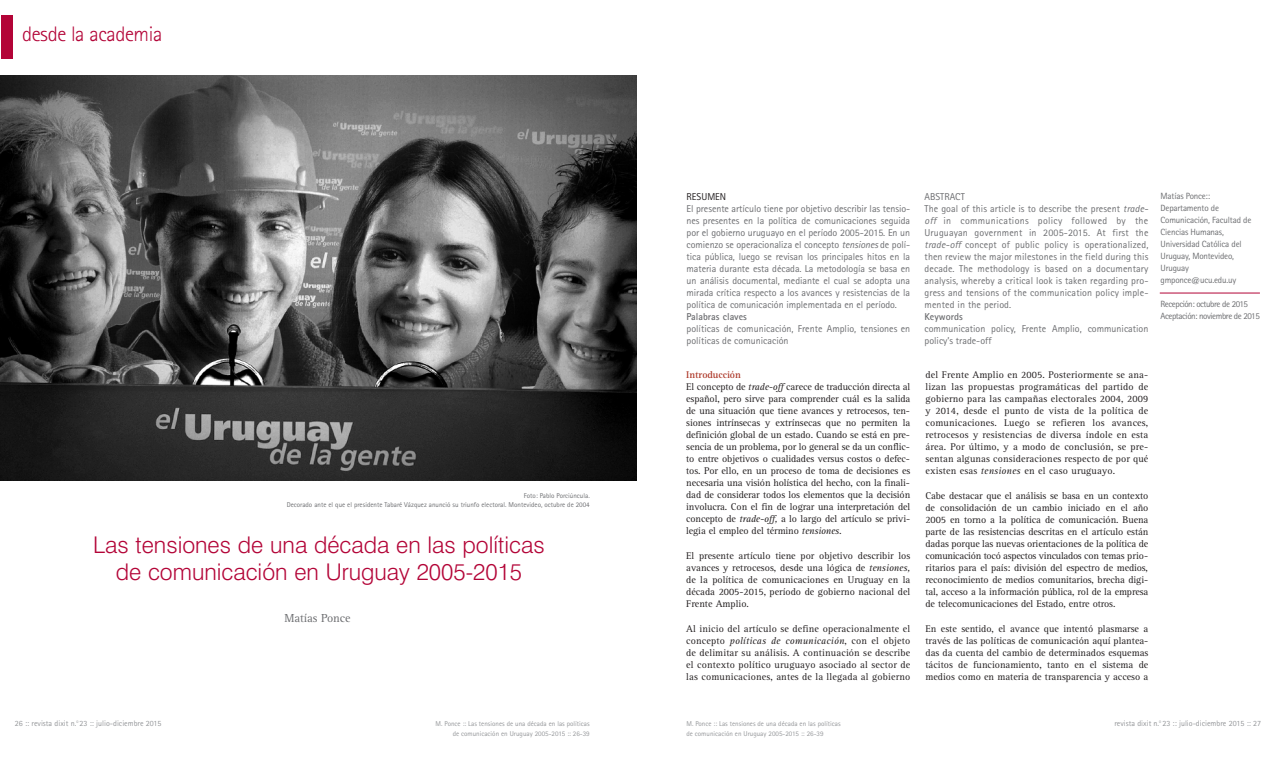
<style>
.page{position:relative;width:1276px;height:766px;background:#fff}
.page>*{position:absolute;margin:0;border:0;box-sizing:border-box;transform-origin:0 0}
.t1{font:300 23px/27px "Swiss 721 BT";color:#b30437;text-align:center}
.t2{font:300 21px "Rotis Sans Serif";letter-spacing:-.02em;color:#b30437}
.t3{font:12px "Rotis Serif";letter-spacing:-.01em;color:#6c6d70}
.t4{font:10px/12px "Rotis Serif";letter-spacing:-.01em;color:#231f20;text-align:justify}
.t5{font:10px/12px "Rotis Sans Serif";letter-spacing:.01em;color:#6c6d70}
.t6{font:700 10px "Rotis Sans Serif";color:#6c6d70}
.t7{font:10px "Rotis Sans Serif";color:#231f20}
.t8{font:9px/12px "Rotis Sans Serif";letter-spacing:-.02em;color:#6c6d70}
.t9{font:9px/12px "Rotis Sans Serif";letter-spacing:-.05em;color:#6c6d70}
.t10{font:8px "Rotis Sans Serif";color:#939598}
.t11{font:7px/10px "Rotis Sans Serif";color:#939598;text-align:right}
.t12{font:7px/9px "Rotis Sans Serif";color:#6c6d70;text-align:right}
.s1{font-style:italic}
.s2{font-weight:700;color:#ad3829}
</style>
<div class="page">
<div style="left:1px;top:15px;width:12px;height:43px;background:#b30437"></div>
<img style="left:0;top:75px;width:636px;height:405px">
<hr style="left:1159px;top:292px;width:101px;height:1px;background:#b30437">
<h2 class="t2" style="left:22px;top:26px;width:142px">desde la academia</h2>
<p class="t12" style="left:287px;top:492px;width:304px">Foto: Pablo Porciúncula.<br>Decorado ante el que el presidente Tabaré Vázquez anunció su triunfo electoral. Montevideo, octubre de 2004</p>
<h1 class="t1" style="left:93px;top:530px;width:453px">Las tensiones de una década en las políticas de comunicación en Uruguay 2005-2015</h1>
<p class="t3" style="left:285px;top:613px;width:67px">Matías Ponce</p>
<p class="t7" style="left:686px;top:193px;width:41px">RESUMEN</p>
<p class="t5" style="left:686px;top:203px;width:225px;text-align:justify">El presente artículo tiene por objetivo describir las tensio&shy;nes presentes en la política de comunicaciones seguida por el gobierno uruguayo en el período 2005-2015. En un comienzo se operacionaliza el concepto <span class="s1">tensiones</span> de polí&shy;tica pública, luego se revisan los principales hitos en la materia durante esta década. La metodología se basa en un análisis documental, mediante el cual se adopta una mirada crítica respecto a los avances y resistencias de la política de comunicación implementada en el período.</p>
<p class="t6" style="left:686px;top:313px;width:62px">Palabras claves</p>
<p class="t5" style="left:686px;top:323px;width:225px">políticas de comunicación, Frente Amplio, tensiones en políticas de comunicación</p>
<p class="t4" style="left:686px;top:370px;width:226px;text-align:left"><span class="s2">Introducción<br></span>El concepto de <span class="s1">trade-off</span> carece de traducción directa al español, pero sirve para comprender cuál es la salida de una situación que tiene avances y retrocesos, ten&shy;siones intrínsecas y extrínsecas que no permiten la definición global de un estado. Cuando se está en pre&shy;sencia de un problema, por lo general se da un conflic&shy;to entre objetivos o cualidades versus costos o defec&shy;tos. Por ello, en un proceso de toma de decisiones es necesaria una visión holística del hecho, con la finali&shy;dad de considerar todos los elementos que la decisión involucra. Con el fin de lograr una interpretación del concepto de <span class="s1">trade-off,</span> a lo largo del artículo se privi&shy;legia el empleo del término <span class="s1">tensiones.</span></p>
<p class="t4" style="left:686px;top:551px;width:226px">El presente artículo tiene por objetivo describir los avances y retrocesos, desde una lógica de <span class="s1">tensiones, </span>de la política de comunicaciones en Uruguay en la década 2005-2015, período de gobierno nacional del Frente Amplio.</p>
<p class="t4" style="left:686px;top:624px;width:225px">Al inicio del artículo se define operacionalmente el concepto <span class="s1">políticas de comunicación</span>, con el objeto de delimitar su análisis. A continuación se describe el contexto político uruguayo asociado al sector de las comunicaciones, antes de la llegada al gobierno</p>
<p class="t5" style="left:924px;top:191px;width:225px">ABSTRACT<br>The goal of this article is to describe the present <span class="s1">trade&shy;off</span> in communications policy followed by the Uruguayan government in 2005-2015. At first the <span class="s1">trade-off</span> concept of public policy is operationalized, then review the major milestones in the field during this decade. The methodology is based on a documentary analysis, whereby a critical look is taken regarding pro&shy;gress and tensions of the communication policy imple&shy;mented in the period.</p>
<p class="t6" style="left:924px;top:313px;width:40px">Keywords</p>
<p class="t5" style="left:924px;top:323px;width:225px">communication policy, Frente Amplio, communication policy’s trade-off</p>
<p class="t4" style="left:925px;top:370px;width:224px">del Frente Amplio en 2005. Posteriormente se ana&shy;lizan las propuestas programáticas del partido de gobierno para las campañas electorales 2004, 2009 y 2014, desde el punto de vista de la política de comunicaciones. Luego se refieren los avances, retrocesos y resistencias de diversa índole en esta área. Por último, y a modo de conclusión, se pre&shy;sentan algunas consideraciones respecto de por qué existen esas <span class="s1">tensiones</span> en el caso uruguayo.</p>
<p class="t4" style="left:925px;top:491px;width:224px">Cabe destacar que el análisis se basa en un contexto de consolidación de un cambio iniciado en el año 2005 en torno a la política de comunicación. Buena parte de las resistencias descritas en el artículo están dadas porque las nuevas orientaciones de la política de comunicación tocó aspectos vinculados con temas prio&shy;ritarios para el país: división del espectro de medios, reconocimiento de medios comunitarios, brecha digi&shy;tal, acceso a la información pública, rol de la empresa de telecomunicaciones del Estado, entre otros.</p>
<p class="t4" style="left:925px;top:624px;width:224px">En este sentido, el avance que intentó plasmarse a través de las políticas de comunicación aquí plantea&shy;das da cuenta del cambio de determinados esquemas tácitos de funcionamiento, tanto en el sistema de medios como en materia de transparencia y acceso a</p>
<p class="t8" style="left:1160px;top:191px;width:92px">Matías Ponce::<br>Departamento de<br>Comunicación, Facultad de<br>Ciencias Humanas,<br>Universidad Católica del<br>Uruguay, Montevideo,<br>Uruguay gmponce@ucu.edu.uy</p>
<p class="t9" style="left:1160px;top:299px;width:101px">Recepción: octubre de 2015<br>Aceptación: noviembre de 2015</p>
<p class="t10" style="left:15px;top:720px;width:148px">26 :: revista dixit n.<sup>0</sup> 23 :: julio-diciembre 2015</p>
<p class="t11" style="left:435px;top:718px;width:156px">M. Ponce :: Las tensiones de una década en las políticas de comunicación en Uruguay 2005-2015 :: 26-39</p>
<p class="t11" style="left:686px;top:719px;width:156px;text-align:left">M. Ponce :: Las tensiones de una década en las políticas de comunicación en Uruguay 2005-2015 :: 26-39</p>
<p class="t10" style="left:1114px;top:720px;width:148px">revista dixit n.<sup>0</sup> 23 :: julio-diciembre 2015 :: 27</p>
</div>
